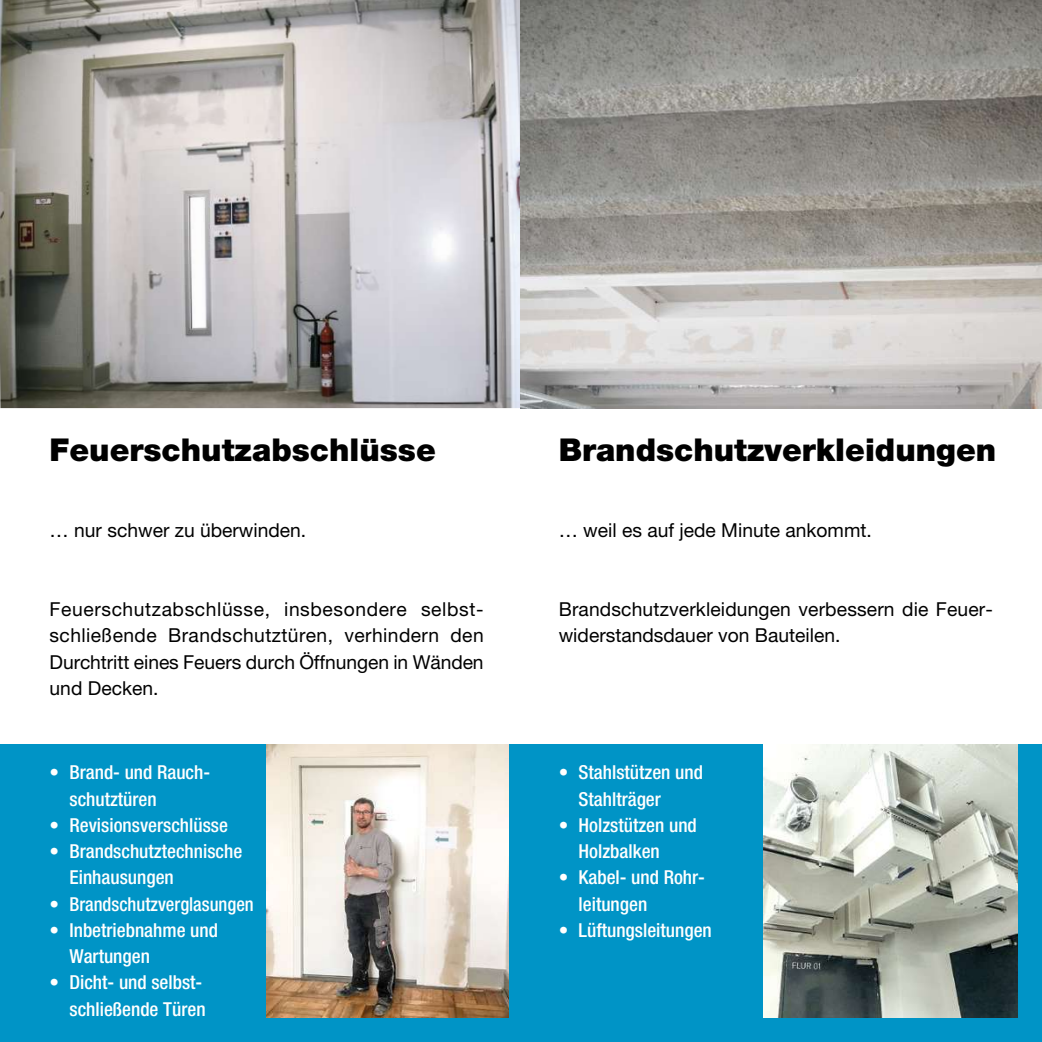
<style>
.page{position:relative;width:1042px;height:1042px;background:#fff}
.page>*{position:absolute;margin:0;border:0;box-sizing:border-box;transform-origin:0 0}
.t1{font:900 31.5px "Helvetica Neue LT";color:#000}
.t2{font:500 condensed 19.25px/26.2px "Helvetica Neue LT";color:#fff}
.t3{font:19.25px/26.2px "Helvetica Neue LT";color:#000;text-align:justify}
</style>
<div class="page">
<div style="left:0;top:744px;width:521px;height:298px;background:#0094c6"></div>
<div style="left:521px;top:744px;width:521px;height:298px;background:#0094c6"></div>
<img style="left:0;top:0;width:521px;height:408px">
<svg style="left:521px;top:0;width:521px;height:408px;background:#a5a29e"></svg>
<img style="left:267px;top:744px;width:242px;height:273px">
<img style="left:764px;top:744px;width:253px;height:273px">
<h1 class="t1" style="left:50px;top:431px;width:388px">Feuerschutzabschlüsse</h1>
<h1 class="t1" style="left:559px;top:431px;width:439px">Brandschutzverkleidungen</h1>
<p class="t3" style="left:50px;top:517px;width:258px">… nur schwer zu überwinden.</p>
<p class="t3" style="left:50px;top:596px;width:436px">Feuerschutzabschlüsse, insbesondere selbst&shy;schließende Brandschutztüren, verhindern den Durchtritt eines Feuers durch Öffnungen in Wänden und Decken.</p>
<p class="t2" style="left:69px;top:759px;width:142px;text-indent:-20px">• Brand- und Rauch&shy;schutztüren</p>
<p class="t2" style="left:50px;top:811px;width:180px">• Revisionsverschlüsse</p>
<p class="t2" style="left:69px;top:838px;width:174px;text-indent:-20px">• Brandschutztechnische<br>Einhausungen</p>
<p class="t2" style="left:50px;top:890px;width:206px">• Brandschutzverglasungen</p>
<p class="t2" style="left:69px;top:916px;width:150px;text-indent:-20px">• Inbetriebnahme und<br>Wartungen</p>
<p class="t2" style="left:50px;top:969px;width:157px;text-align:right">• Dicht- und selbst&shy;schließende Türen</p>
<p class="t3" style="left:559px;top:517px;width:315px">… weil es auf jede Minute ankommt.</p>
<p class="t3" style="left:559px;top:596px;width:436px">Brandschutzverkleidungen verbessern die Feuer&shy;widerstandsdauer von Bauteilen.</p>
<p class="t2" style="left:578px;top:759px;width:126px;text-indent:-20px">• Stahlstützen und<br>Stahlträger</p>
<p class="t2" style="left:578px;top:811px;width:120px;text-indent:-20px">• Holzstützen und<br>Holzbalken</p>
<p class="t2" style="left:578px;top:864px;width:128px;text-indent:-20px">• Kabel- und Rohr&shy;leitungen</p>
<p class="t2" style="left:559px;top:916px;width:155px">• Lüftungsleitungen</p>
</div>
